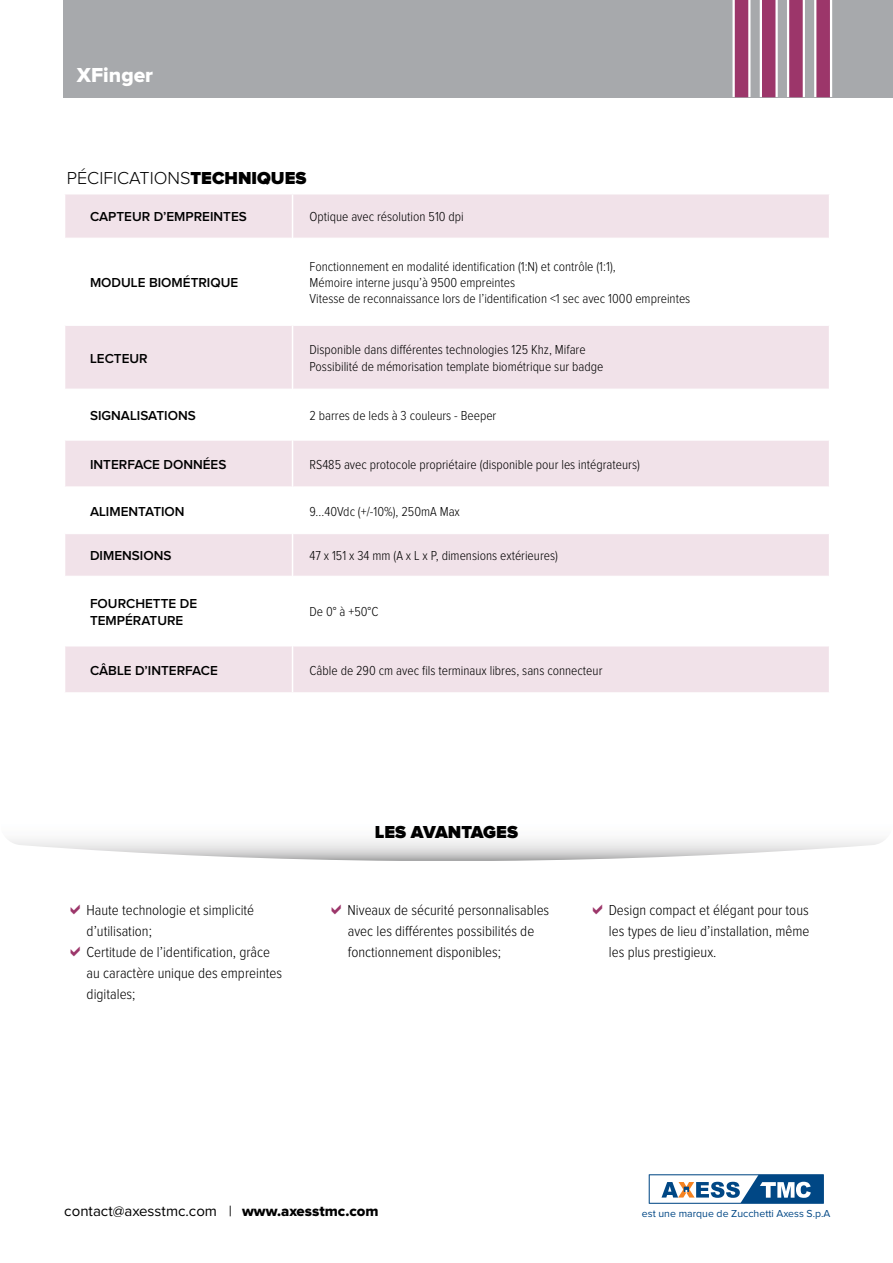
<style>
.page{position:relative;width:893px;height:1263px;background:#fff}
.page>*{position:absolute;margin:0;border:0;box-sizing:border-box;transform-origin:0 0}
.t1{font:21px "Proxima Nova Extrabld";color:#fff}
.t2{font:300 18px "Proxima Nova";color:#000}
.t3{font:900 18px "Proxima Nova";color:#000}
.t4{font:300 15px/21px "Proxima Nova Cond";color:#000}
.t5{font:15px "Proxima Nova";color:#000}
.t6{font:300 13.5px/16.2px "Proxima Nova Cond";color:#000}
.t7{font:600 13.5px/16.2px "Proxima Nova";color:#000}
.t8{font:10.5px "Proxima Nova";color:#004785}
.s1{font-weight:900}
.s2{font-family:"Proxima Nova Extrabld"}
</style>
<div class="page">
<div style="left:64px;top:0;width:829px;height:97px;background:#a7a9ac"></div>
<div style="left:732px;top:0;width:18px;height:97px;background:linear-gradient(to bottom,#e5ccd9,#e5ccd9)"></div>
<div style="left:735px;top:0;width:13px;height:97px;background:#9c366a"></div>
<div style="left:760px;top:0;width:18px;height:97px;background:linear-gradient(to bottom,#fff,#fff)"></div>
<div style="left:762px;top:0;width:13px;height:97px;background:#9c366a"></div>
<div style="left:787px;top:0;width:18px;height:97px;background:#fff"></div>
<div style="left:789px;top:0;width:14px;height:97px;background:#9c366a"></div>
<div style="left:814px;top:0;width:18px;height:97px;background:#fff"></div>
<div style="left:816px;top:0;width:14px;height:97px;background:#9c366a"></div>
<div style="left:65px;top:194px;width:764px;height:498px;background:#f1e2e9"></div>
<svg style="left:65px;top:239px;width:764px;height:407px"></svg>
<hr style="left:65px;top:238px;width:227px;height:1px;background:#fff">
<hr style="left:293px;top:238px;width:536px;height:1px;background:#fff">
<hr style="left:65px;top:325px;width:227px;height:1px;background:#fff">
<hr style="left:293px;top:325px;width:536px;height:1px;background:#fff">
<hr style="left:65px;top:389px;width:227px;height:1px;background:#fff">
<hr style="left:293px;top:389px;width:536px;height:1px;background:#fff">
<hr style="left:65px;top:440px;width:227px;height:1px;background:#fff">
<hr style="left:293px;top:440px;width:536px;height:1px;background:#fff">
<hr style="left:65px;top:486px;width:227px;height:1px;background:#fff">
<hr style="left:293px;top:486px;width:536px;height:1px;background:#fff">
<hr style="left:65px;top:533px;width:227px;height:1px;background:#fff">
<hr style="left:293px;top:533px;width:536px;height:1px;background:#fff">
<hr style="left:65px;top:576px;width:227px;height:1px;background:#fff">
<hr style="left:293px;top:576px;width:536px;height:1px;background:#fff">
<hr style="left:65px;top:646px;width:227px;height:1px;background:#fff">
<hr style="left:293px;top:646px;width:536px;height:1px;background:#fff">
<hr style="left:292px;top:194px;width:1px;height:44px;background:#fff">
<hr style="left:292px;top:238px;width:1px;height:87px;background:#fff">
<hr style="left:292px;top:325px;width:1px;height:64px;background:#fff">
<hr style="left:292px;top:389px;width:1px;height:51px;background:#fff">
<hr style="left:292px;top:440px;width:1px;height:47px;background:#fff">
<hr style="left:292px;top:487px;width:1px;height:47px;background:#fff">
<hr style="left:292px;top:534px;width:1px;height:42px;background:#fff">
<hr style="left:292px;top:576px;width:1px;height:70px;background:#fff">
<hr style="left:292px;top:646px;width:1px;height:46px;background:#fff">
<svg style="left:649px;top:1174px;width:175px;height:30px"></svg>
<h1 class="t1" style="left:77px;top:65px;width:78px">XFinger</h1>
<h2 class="t2" style="left:67px;top:170px;width:241px">PÉCIFICATIONS<span class="s1">TECHNIQUES</span></h2>
<p class="t7" style="left:90px;top:209px;width:158px">CAPTEUR D’EMPREINTES</p>
<p class="t6" style="left:310px;top:209px;width:156px">Optique avec résolution 510 dpi</p>
<p class="t7" style="left:90px;top:275px;width:150px">MODULE BIOMÉTRIQUE</p>
<p class="t6" style="left:310px;top:259px;width:382px">Fonctionnement en modalité identification (1:N) et contrôle (1:1),<br>Mémoire interne jusqu’à 9500 empreintes<br>Vitesse de reconnaissance lors de l’identification &lt;1 sec avec 1000 empreintes</p>
<p class="t7" style="left:90px;top:350px;width:59px">LECTEUR</p>
<p class="t6" style="left:310px;top:342px;width:295px">Disponible dans différentes technologies 125 Khz, Mifare<br>Possibilité de mémorisation template biométrique sur badge</p>
<p class="t7" style="left:90px;top:408px;width:107px">SIGNALISATIONS</p>
<p class="t6" style="left:310px;top:408px;width:188px">2 barres de leds à 3 couleurs - Beeper</p>
<p class="t7" style="left:90px;top:457px;width:138px">INTERFACE DONNÉES</p>
<p class="t6" style="left:310px;top:457px;width:332px">RS485 avec protocole propriétaire (disponible pour les intégrateurs)</p>
<p class="t7" style="left:90px;top:504px;width:96px">ALIMENTATION</p>
<p class="t6" style="left:310px;top:504px;width:152px">9...40Vdc (+/-10%), 250mA Max</p>
<p class="t7" style="left:90px;top:548px;width:83px">DIMENSIONS</p>
<p class="t6" style="left:310px;top:548px;width:250px">47 x 151 x 34 mm (A x L x P, dimensions extérieures)</p>
<p class="t7" style="left:90px;top:596px;width:109px">FOURCHETTE DE<br>TEMPÉRATURE</p>
<p class="t6" style="left:310px;top:604px;width:70px">De 0° à +50°C</p>
<p class="t7" style="left:90px;top:663px;width:129px">CÂBLE D’INTERFACE</p>
<p class="t6" style="left:310px;top:663px;width:294px">Câble de 290 cm avec fils terminaux libres, sans connecteur</p>
<h2 class="t3" style="left:375px;top:823px;width:145px">LES AVANTAGES</h2>
<p class="t4" style="left:86px;top:900px;width:197px">Haute technologie et simplicité d’utilisation;<br>Certitude de l’identification, grâce au caractère unique des empreintes digitales;</p>
<p class="t4" style="left:348px;top:900px;width:203px">Niveaux de sécurité personnalisables avec les différentes possibilités de fonctionnement disponibles;</p>
<p class="t4" style="left:609px;top:900px;width:202px;text-align:justify">Design compact et élégant pour tous les types de lieu d’installation, même les plus prestigieux.</p>
<p class="t5" style="left:64px;top:1204px;width:316px">contact@axesstmc.com | <span class="s2">www.axesstmc.com</span></p>
<p class="t8" style="left:642px;top:1209px;width:190px">est une marque de Zucchetti Axess S.p.A</p>
</div>
